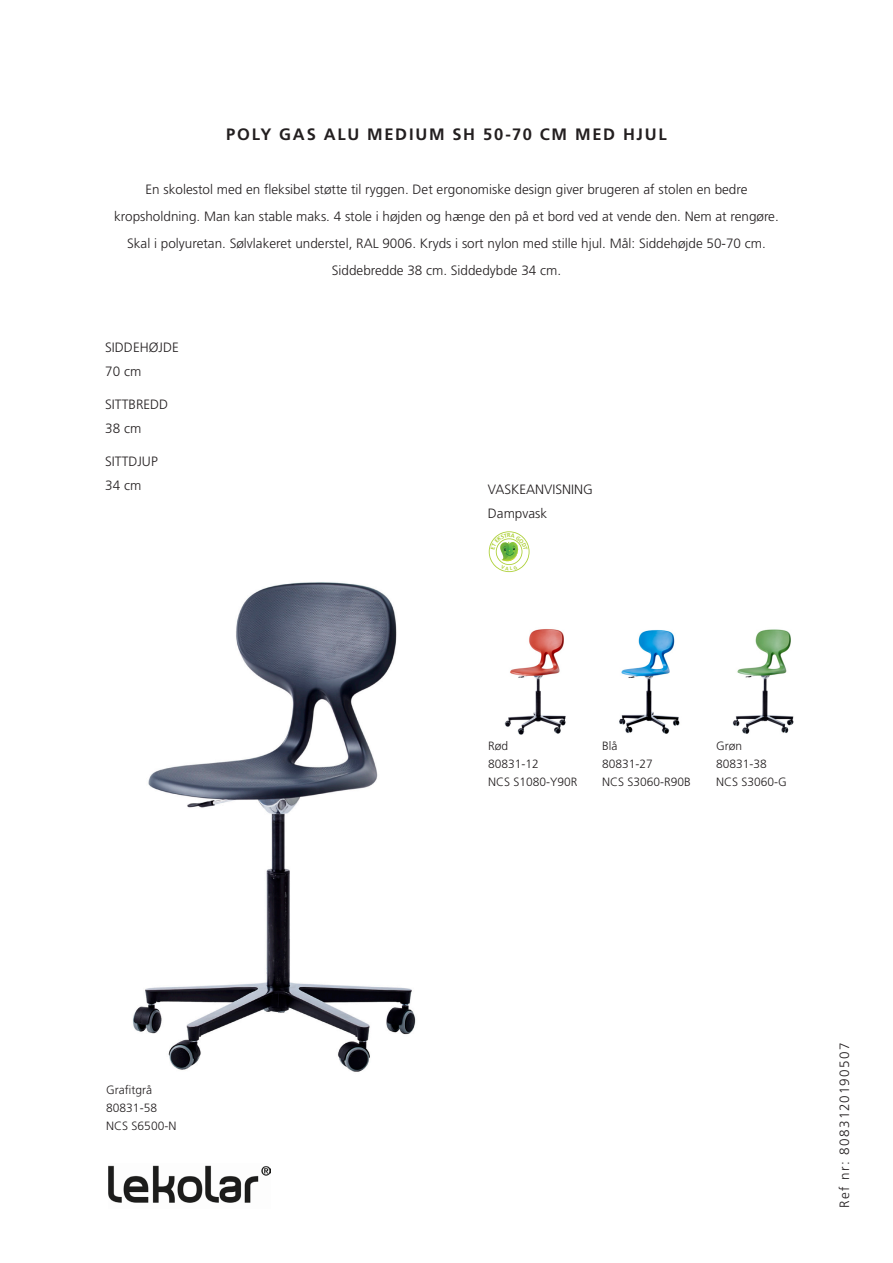
<style>
.page{position:relative;width:893px;height:1263px;background:#fff}
.page>*{position:absolute;margin:0;border:0;box-sizing:border-box;transform-origin:0 0}
.SeriesNameSid2{font:700 16.5px "Frutiger LT";letter-spacing:.105em;color:#231f20}
.ProdDescrSid2{font:300 13.5px/27px "Frutiger LT";color:#231f20;text-align:center}
.ItemData{font:300 13.5px/24px "Frutiger LT";color:#231f20}
.Refnr{font:300 13.5px "Frutiger LT";letter-spacing:.1em;color:#231f20}
.kofigColor{font:300 12px/18px "Frutiger LT";color:#231f20}
</style>
<div class="page">
<img style="left:108px;top:1165px;width:162px;height:38px">
<img style="left:133px;top:582px;width:283px;height:490px">
<img style="left:504px;top:629px;width:62px;height:106px">
<img style="left:619px;top:630px;width:61px;height:104px">
<img style="left:732px;top:629px;width:62px;height:105px">
<svg style="left:489px;top:531px;width:40px;height:41px"></svg>
<p class="SeriesNameSid2" style="left:226px;top:125px;width:442px">POLY GAS ALU MEDIUM SH 50-70 CM MED HJUL</p>
<p class="ProdDescrSid2" style="left:114px;top:176px;width:666px">En skolestol med en fleksibel støtte til ryggen. Det ergonomiske design giver brugeren af stolen en bedre kropsholdning. Man kan stable maks. 4 stole i højden og hænge den på et bord ved at vende den. Nem at rengøre.<br>Skal i polyuretan. Sølvlakeret understel, RAL 9006. Kryds i sort nylon med stille hjul. Mål: Siddehøjde 50-70 cm.<br>Siddebredde 38 cm. Siddedybde 34 cm.</p>
<p class="ItemData" style="left:105px;top:336px;width:75px">SIDDEHØJDE<br>70 cm</p>
<p class="ItemData" style="left:105px;top:393px;width:65px">SITTBREDD<br>38 cm</p>
<p class="ItemData" style="left:105px;top:450px;width:54px">SITTDJUP<br>34 cm</p>
<p class="ItemData" style="left:488px;top:477px;width:107px">VASKEANVISNING<br>Dampvask</p>
<p class="kofigColor" style="left:488px;top:737px;width:91px">Rød<br>80831-12<br>NCS S1080-Y90R</p>
<p class="kofigColor" style="left:602px;top:737px;width:90px">Blå<br>80831-27<br>NCS S3060-R90B</p>
<p class="kofigColor" style="left:716px;top:737px;width:72px">Grøn<br>80831-38<br>NCS S3060-G</p>
<p class="kofigColor" style="left:106px;top:1081px;width:72px">Grafitgrå<br>80831-58<br>NCS S6500-N</p>
<p class="Refnr" style="left:837px;top:1208px;width:166px;rotate:-90deg">Ref nr: 8083120190507</p>
</div>
